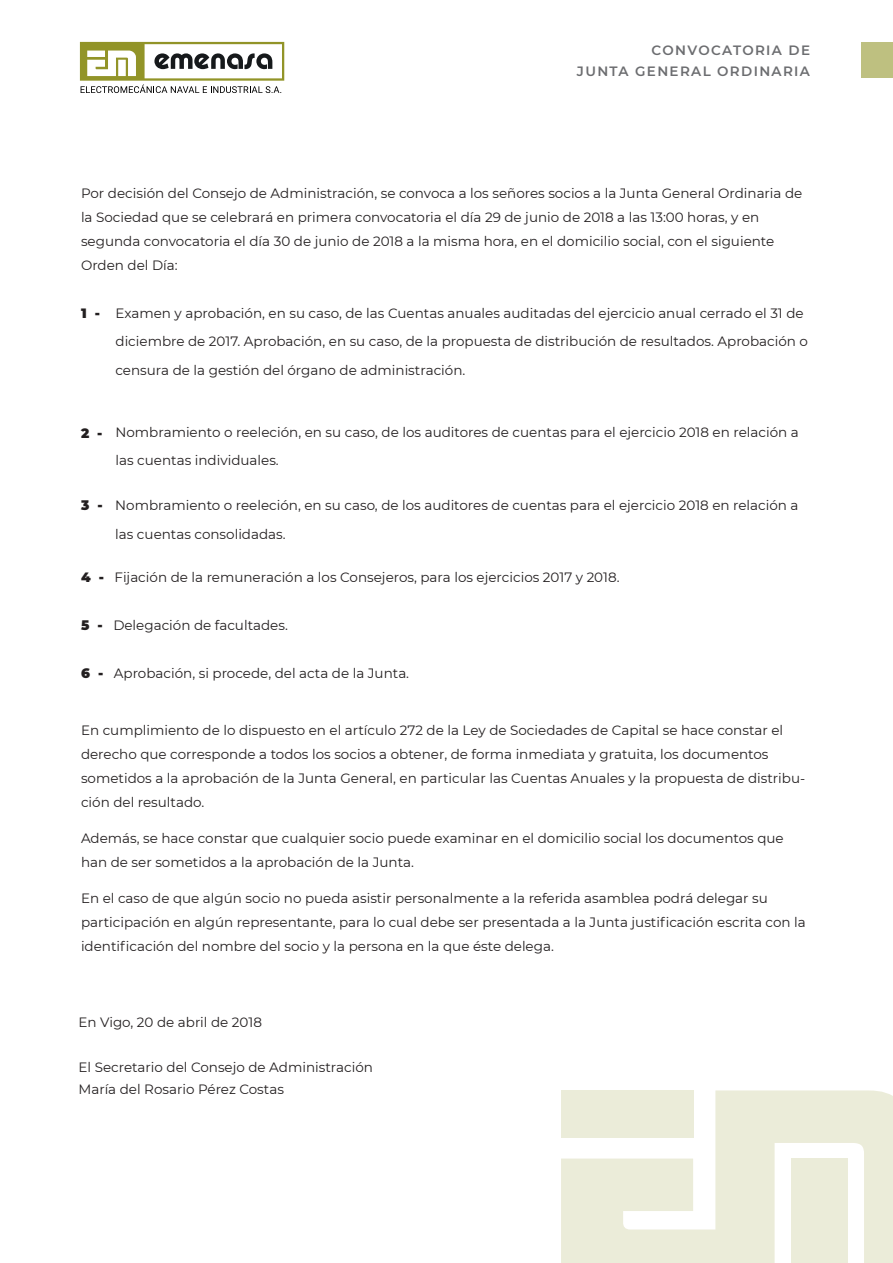
<style>
.page{position:relative;width:893px;height:1263px;background:#fff}
.page>*{position:absolute;margin:0;border:0;box-sizing:border-box;transform-origin:0 0}
.t1{font:13.5px/24px "Montserrat";color:#231f20}
.t2{font:600 13.5px/21px "Montserrat";letter-spacing:.1em;color:#6c6d70;text-align:right}
.t3{font:900 13.5px "Montserrat";color:#231f20}
.s1{font-weight:900}
</style>
<div class="page">
<svg style="left:80px;top:42px;width:204px;height:51px"></svg>
<svg style="left:561px;top:1090px;width:332px;height:173px;fill:#ebecd9"></svg>
<div style="left:861px;top:43px;width:32px;height:35px;background:#bec080"></div>
<p class="t2" style="left:577px;top:39px;width:235px">CONVOCATORIA DE<br>JUNTA GENERAL ORDINARIA</p>
<p class="t1" style="left:81px;top:180px;width:723px">Por decisión del Consejo de Administración, se convoca a los señores socios a la Junta General Ordinaria de la Sociedad que se celebrará en primera convocatoria el día 29 de junio de 2018 a las 13:00 horas, y en segunda convocatoria el día 30 de junio de 2018 a la misma hora, en el domicilio social, con el siguiente Orden del Día:</p>
<p class="t3" style="left:81px;top:303px;width:21px">1 -</p>
<p class="t1" style="left:116px;top:298px;width:694px;line-height:28.5px">Examen y aprobación, en su caso, de las Cuentas anuales auditadas del ejercicio anual cerrado el 31 de diciembre de 2017. Aprobación, en su caso, de la propuesta de distribución de resultados. Aprobación o censura de la gestión del órgano de administración.</p>
<p class="t3" style="left:81px;top:423px;width:23px">2 -</p>
<p class="t3" style="left:81px;top:495px;width:23px">3 -</p>
<p class="t1" style="left:116px;top:417px;width:685px;line-height:28.5px">Nombramiento o reeleción, en su caso, de los auditores de cuentas para el ejercicio 2018 en relación a las cuentas individuales.</p>
<p class="t1" style="left:115px;top:491px;width:685px;line-height:28.5px">Nombramiento o reeleción, en su caso, de los auditores de cuentas para el ejercicio 2018 en relación a las cuentas consolidadas.</p>
<p class="t1" style="left:81px;top:564px;width:540px"><span class="s1">4 -</span> Fijación de la remuneración a los Consejeros, para los ejercicios 2017 y 2018.</p>
<p class="t1" style="left:81px;top:612px;width:208px"><span class="s1">5 -</span> Delegación de facultades.</p>
<p class="t1" style="left:81px;top:660px;width:330px"><span class="s1">6 -</span> Aprobación, si procede, del acta de la Junta.</p>
<p class="t1" style="left:81px;top:717px;width:726px">En cumplimiento de lo dispuesto en el artículo 272 de la Ley de Sociedades de Capital se hace constar el derecho que corresponde a todos los socios a obtener, de forma inmediata y gratuita, los documentos sometidos a la aprobación de la Junta General, en particular las Cuentas Anuales y la propuesta de distribu&shy;ción del resultado.</p>
<p class="t1" style="left:81px;top:825px;width:704px">Además, se hace constar que cualquier socio puede examinar en el domicilio social los documentos que han de ser sometidos a la aprobación de la Junta.</p>
<p class="t1" style="left:81px;top:885px;width:726px">En el caso de que algún socio no pueda asistir personalmente a la referida asamblea podrá delegar su participación en algún representante, para lo cual debe ser presentada a la Junta justificación escrita con la identificación del nombre del socio y la persona en la que éste delega.</p>
<p class="t1" style="left:79px;top:1010px;width:185px">En Vigo, 20 de abril de 2018</p>
<p class="t1" style="left:79px;top:1055px;width:296px;line-height:22.5px">El Secretario del Consejo de Administración<br>María del Rosario Pérez Costas</p>
</div>
